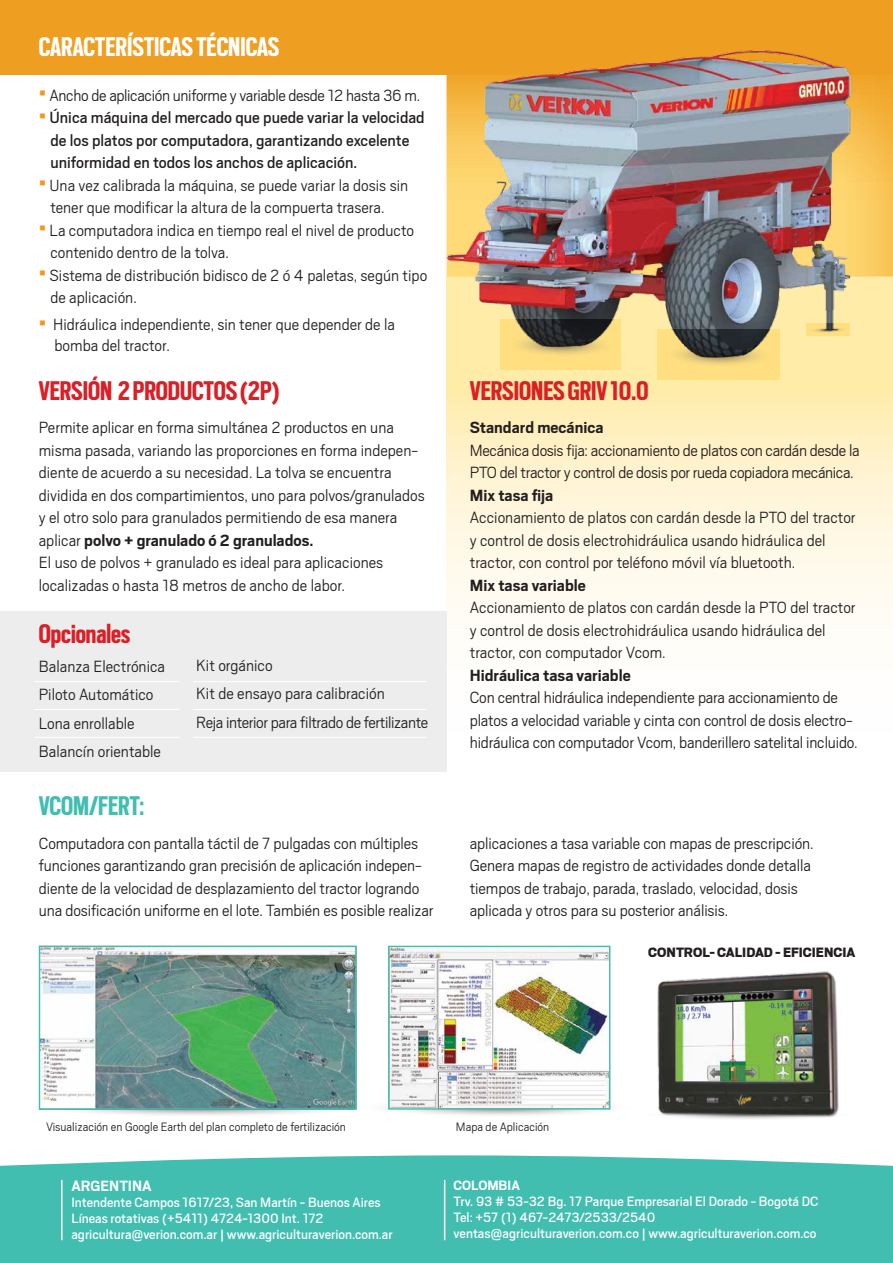
<style>
.page{position:relative;width:893px;height:1263px;background:#fff}
.page>*{position:absolute;margin:0;border:0;box-sizing:border-box;transform-origin:0 0}
.t1{font:700 30px "Scout Cond";color:#da1f26}
.t2{font:700 30px "Scout Cond";color:#fff}
.t3{font:700 30px "Scout Cond";color:#42beb1}
.t4{font:300 18px/22.5px "Scout";letter-spacing:-.005em;color:#231f20}
.t5{font:18px/22.5px "Scout";color:#231f20}
.t6{font:700 18px "Scout";color:#231f20}
.t7{font:700 16.5px "Scout";color:#fff}
.t8{font:15px/16.2px "Scout";color:#fff}
.t9{font:900 15px "Scout";color:#231f20}
.t10{font:700 15px "Scout";color:#fff}
.t11{font:300 13.5px "Scout";color:#231f20}
.s1{color:#f7941e}
.s2{font-weight:700}
</style>
<div class="page">
<svg style="left:857px;top:75px;width:36px;height:201px;background:#f7bf4f"></svg>
<div style="left:0;top:0;width:893px;height:75px;background:#ee9f21"></div>
<svg style="left:446px;top:276px;width:447px;height:460px"></svg>
<div style="left:0;top:1155px;width:893px;height:108px;background:#42beb1"></div>
<hr style="left:61px;top:1180px;width:2px;height:60px;background:#fff">
<hr style="left:444px;top:1180px;width:1px;height:60px;background:#fff">
<svg style="left:350px;top:1085px;width:299px;height:43px"></svg>
<svg style="left:4px;top:1085px;width:388px;height:43px"></svg>
<img style="left:390px;top:948px;width:218px;height:160px">
<div style="left:388px;top:946px;width:222px;height:164px;border:1px solid #42beb1"></div>
<img style="left:41px;top:948px;width:314px;height:160px">
<div style="left:39px;top:946px;width:318px;height:164px;border:1px solid #42beb1"></div>
<div style="left:630px;top:1102px;width:234px;height:25px;background:#fff;border-radius:50%"></div>
<img style="left:646px;top:971px;width:193px;height:148px">
<img style="left:671px;top:986px;width:146px;height:100px">
<img style="left:446px;top:50px;width:411px;height:315px">
<div style="left:0;top:611px;width:446px;height:161px;background:#ededee"></div>
<hr style="left:193px;top:681px;width:234px;height:1px;background:#fff">
<hr style="left:193px;top:709px;width:234px;height:1px;background:#fff">
<hr style="left:193px;top:737px;width:234px;height:1px;background:#fff">
<hr style="left:34px;top:681px;width:145px;height:1px;background:#fff">
<hr style="left:34px;top:709px;width:145px;height:1px;background:#fff">
<hr style="left:34px;top:737px;width:145px;height:1px;background:#fff">
<svg style="left:658px;top:330px;width:121px;height:50px;background:#b3a064"></svg>
<svg style="left:501px;top:320px;width:119px;height:49px;background:#af9b5f"></svg>
<svg style="left:806px;top:323px;width:43px;height:13px"></svg>
<h1 class="t2" style="left:39px;top:27px;width:242px">CARACTERÍSTICAS TÉCNICAS</h1>
<p class="t4" style="left:39px;top:83px;width:383px"><span class="s1">▪</span> Ancho de aplicación uniforme y variable desde 12 hasta 36 m.</p>
<p class="t5" style="left:50px;top:106px;width:376px;text-indent:-12px"><span class="s1">▪</span> Única máquina del mercado que puede variar la velocidad de los platos por computadora, garantizando excelente uniformidad en todos los anchos de aplicación.</p>
<p class="t4" style="left:50px;top:173px;width:359px;text-indent:-12px"><span class="s1">▪</span> Una vez calibrada la máquina, se puede variar la dosis sin tener que modificar la altura de la compuerta trasera.</p>
<p class="t4" style="left:50px;top:218px;width:365px;text-indent:-12px"><span class="s1">▪</span> La computadora indica en tiempo real el nivel de producto contenido dentro de la tolva.</p>
<p class="t4" style="left:50px;top:263px;width:378px;text-indent:-12px"><span class="s1">▪</span> Sistema de distribución bidisco de 2 ó 4 paletas, según tipo de aplicación.</p>
<p class="t4" style="left:55px;top:313px;width:342px;line-height:21px;text-indent:-16px"><span class="s1">▪</span> Hidráulica independiente, sin tener que depender de la bomba del tractor.</p>
<h1 class="t1" style="left:39px;top:371px;width:242px">VERSIÓN 2 PRODUCTOS (2P)</h1>
<p class="t4" style="left:39px;top:416px;width:388px">Permite aplicar en forma simultánea 2 productos en una misma pasada, variando las proporciones en forma indepen&shy;diente de acuerdo a su necesidad. La tolva se encuentra dividida en dos compartimientos, uno para polvos/granulados y el otro solo para granulados permitiendo de esa manera aplicar <span class="s2">polvo + granulado ó 2 granulados.<br></span>El uso de polvos + granulado es ideal para aplicaciones localizadas o hasta 18 metros de ancho de labor.</p>
<h1 class="t1" style="left:39px;top:614px;width:93px">Opcionales</h1>
<p class="t4" style="left:39px;top:651px;width:128px;line-height:28.5px">Balanza Electrónica<br>Piloto Automático<br>Lona enrollable<br>Balancín orientable</p>
<p class="t4" style="left:196px;top:650px;width:233px;line-height:28.5px">Kit orgánico<br>Kit de ensayo para calibración<br>Reja interior para filtrado de fertilizante</p>
<h1 class="t3" style="left:39px;top:787px;width:107px">VCOM/FERT:</h1>
<p class="t4" style="left:39px;top:831px;width:396px">Computadora con pantalla táctil de 7 pulgadas con múltiples funciones garantizando gran precisión de aplicación indepen&shy;diente de la velocidad de desplazamiento del tractor logrando una dosificación uniforme en el lote. También es posible realizar</p>
<h1 class="t1" style="left:470px;top:371px;width:181px">VERSIONES GRIV 10.0</h1>
<p class="t6" style="left:470px;top:416px;width:135px">Standard mecánica</p>
<p class="t4" style="left:470px;top:438px;width:391px">Mecánica dosis fija: accionamiento de platos con cardán desde la<br>PTO del tractor y control de dosis por rueda copiadora mecánica.</p>
<p class="t6" style="left:470px;top:484px;width:85px">Mix tasa fija</p>
<p class="t4" style="left:470px;top:506px;width:387px">Accionamiento de platos con cardán desde la PTO del tractor y control de dosis electrohidráulica usando hidráulica del tractor, con control por teléfono móvil vía bluetooth.</p>
<p class="t6" style="left:470px;top:574px;width:118px">Mix tasa variable</p>
<p class="t4" style="left:470px;top:596px;width:387px">Accionamiento de platos con cardán desde la PTO del tractor y control de dosis electrohidráulica usando hidráulica del tractor, con computador Vcom.</p>
<p class="t6" style="left:470px;top:664px;width:162px">Hidráulica tasa variable</p>
<p class="t4" style="left:470px;top:686px;width:389px">Con central hidráulica independiente para accionamiento de platos a velocidad variable y cinta con control de dosis electro&shy;hidráulica con computador Vcom, banderillero satelital incluido.</p>
<p class="t4" style="left:470px;top:831px;width:345px">aplicaciones a tasa variable con mapas de prescripción.<br>Genera mapas de registro de actividades donde detalla tiempos de trabajo, parada, traslado, velocidad, dosis aplicada y otros para su posterior análisis.</p>
<p class="t9" style="left:648px;top:943px;width:209px">CONTROL- CALIDAD - EFICIENCIA</p>
<p class="t11" style="left:46px;top:1118px;width:301px">Visualización en Google Earth del plan completo de fertilización</p>
<p class="t11" style="left:456px;top:1118px;width:95px">Mapa de Aplicación</p>
<p class="t7" style="left:71px;top:1175px;width:82px">ARGENTINA</p>
<p class="t8" style="left:71px;top:1193px;width:323px">Intendente Campos 1617/23, San Martín - Buenos Aires<br>Líneas rotativas (+5411) 4724-1300 Int. 172 agricultura@verion.com.ar | www.agriculturaverion.com.ar</p>
<p class="t10" style="left:454px;top:1175px;width:68px">COLOMBIA</p>
<p class="t8" style="left:454px;top:1192px;width:366px">Trv. 93 # 53-32 Bg. 17 Parque Empresarial El Dorado - Bogotá DC<br>Tel: +57 (1) 467-2473/2533/2540 ventas@agriculturaverion.com.co | www.agriculturaverion.com.co</p>
</div>
